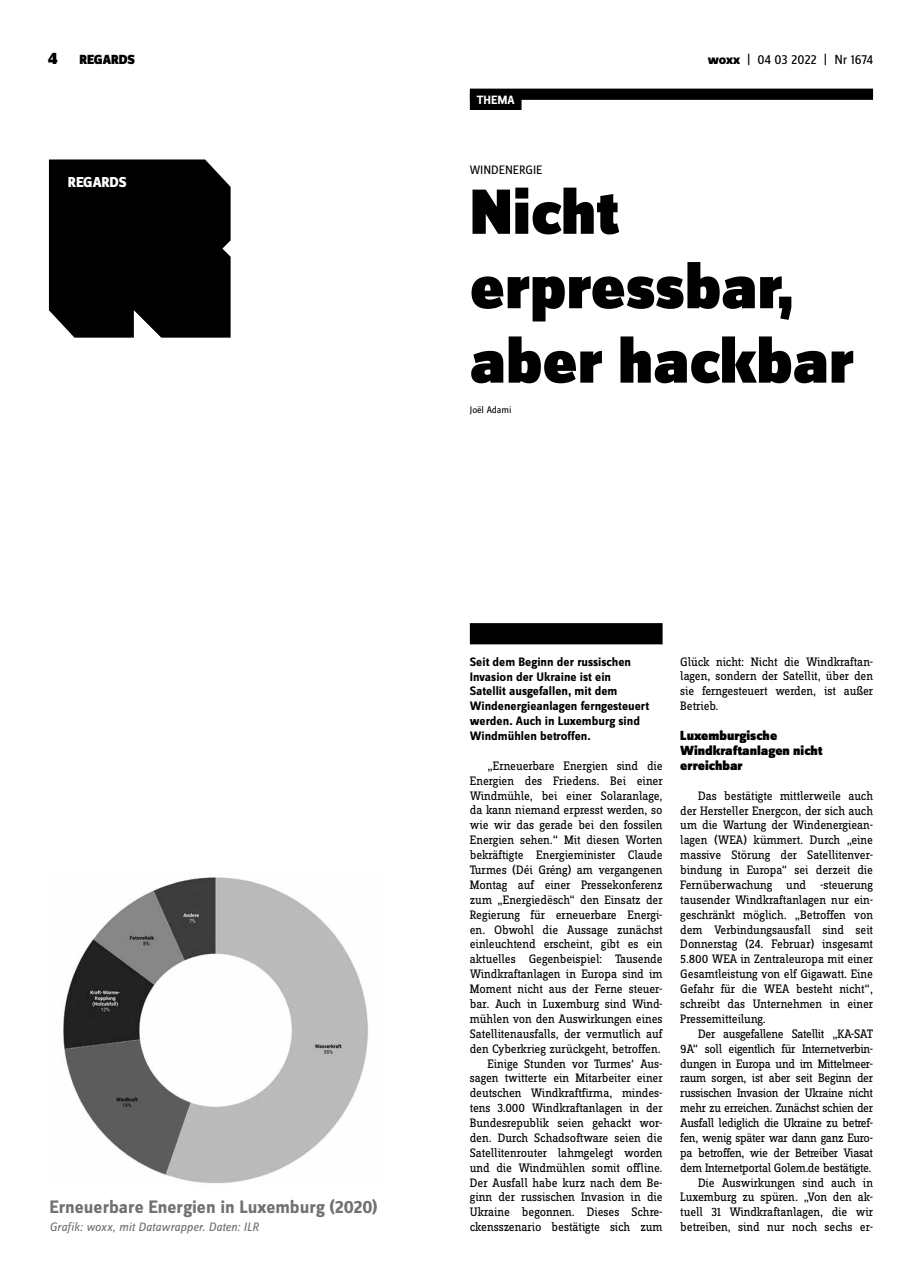
<style>
.page{position:relative;width:922px;height:1276px;background:#fff}
.page>*{position:absolute;margin:0;border:0;box-sizing:border-box;transform-origin:0 0}
.t1{font:900 66.25px/74.4px "Zine Sans Dis";color:#000}
.t2{font:700 18.75px "Zine Sans Dis";color:#707172}
.t3{font:800 15px "Zine Sans Dis";letter-spacing:-.01em;color:#fff}
.t4{font:900 13.75px/14.9px "Zine Sans Dis";color:#000}
.t5{font:13.75px "Zine Sans Dis";letter-spacing:-.02em;color:#000}
.t6{font:12.75px/14.9px "Zine Slab Dis";letter-spacing:-.01em;color:#000;text-align:right}
.t7{font:12.75px "Zine Slab Dis";letter-spacing:-.03em;color:#000}
.t8{font:700 12.75px/14.9px "Zine Sans Dis";color:#000}
.t9{font:italic 12.75px "Zine Sans Dis";letter-spacing:-.005em;color:#707172}
.t10{font:12.75px "Zine Sans Dis";color:#000}
.t11{font:700 12.5px "Zine Sans Dis";color:#fff}
.t12{font:10px "Zine Sans Dis";color:#000}
.s1{font-size:17.5px}
.s2{font-weight:800}
</style>
<div class="page">
<div style="left:469px;top:89px;width:403px;height:11px;background:#000"></div>
<div style="left:469px;top:623px;width:193px;height:21px;background:#000"></div>
<div style="left:49px;top:159px;width:181px;height:179px;background:#000"></div>
<div style="left:469px;top:94px;width:52px;height:16px;background:#000"></div>
<img style="left:63px;top:877px;width:305px;height:307px">
<p class="t4" style="left:48px;top:53px;width:88px"><span class="s1">4</span> REGARDS</p>
<p class="t5" style="left:707px;top:53px;width:167px"><span class="s2">woxx</span> | 04 03 2022 | NR 1674</p>
<p class="t3" style="left:68px;top:174px;width:60px">REGARDS</p>
<p class="t11" style="left:477px;top:93px;width:39px">THEMA</p>
<p class="t10" style="left:469px;top:164px;width:74px">WINDENERGIE</p>
<p class="t1" style="left:469px;top:179px;width:385px">Nicht erpressbar, aber hackbar</p>
<p class="t12" style="left:469px;top:404px;width:43px">JOËL ADAMI</p>
<p class="t2" style="left:49px;top:1196px;width:330px">Erneuerbare Energien in Luxemburg (2020)</p>
<p class="t9" style="left:49px;top:1220px;width:210px">Grafik: woxx, mit Datawrapper. Daten: ILR</p>
<p class="t8" style="left:469px;top:654px;width:181px">Seit dem Beginn der russischen<br>Invasion der Ukraine ist ein<br>Satellit ausgefallen, mit dem<br>Windenergieanlagen ferngesteuert werden. Auch in Luxemburg sind<br>Windmühlen betroffen.</p>
<p class="t6" style="left:469px;top:759px;width:194px">„Erneuerbare Energien sind die Energien des Friedens. Bei einer Windmühle, bei einer Solaranlage, da kann niemand erpresst werden, so wie wir das gerade bei den fossilen Energien sehen.“ Mit diesen Worten bekräftigte Energieminister Claude Turmes (Déi Gréng) am vergangenen Montag auf einer Pressekonferenz zum „Energiedësch“ den Einsatz der Regierung für erneuerbare Energi&shy;en. Obwohl die Aussage zunächst einleuchtend erscheint, gibt es ein aktuelles Gegenbeispiel: Tausende Windkraftanlagen in Europa sind im Moment nicht aus der Ferne steuer&shy;bar. Auch in Luxemburg sind Wind&shy;mühlen von den Auswirkungen eines Satellitenausfalls, der vermutlich auf den Cyberkrieg zurückgeht, betroffen.<br>Einige Stunden vor Turmes‘ Aus&shy;sagen twitterte ein Mitarbeiter einer deutschen Windkraftfirma, mindes&shy;tens 3.000 Windkraftanlagen in der Bundesrepublik seien gehackt wor&shy;den. Durch Schadsoftware seien die Satellitenrouter lahmgelegt worden und die Windmühlen somit offline.<br>Der Ausfall habe kurz nach dem Be&shy;ginn der russischen Invasion in die Ukraine begonnen. Dieses Schre&shy;ckensszenario bestätigte sich zum</p>
<p class="t6" style="left:680px;top:654px;width:194px;text-align:justify">Glück nicht: Nicht die Windkraftan&shy;lagen, sondern der Satellit, über den sie ferngesteuert werden, ist außer Betrieb.</p>
<p class="t4" style="left:680px;top:729px;width:144px">Luxemburgische<br>Windkraftanlagen nicht erreichbar</p>
<p class="t6" style="left:698px;top:788px;width:176px">Das bestätigte mittlerweile auch</p>
<p class="t6" style="left:680px;top:803px;width:194px">der Hersteller Energcon, der sich auch</p>
<p class="t6" style="left:680px;top:818px;width:194px">um die Wartung der Windenergiean-</p>
<p class="t6" style="left:680px;top:833px;width:194px">lagen (WEA) kümmert. Durch „eine</p>
<p class="t6" style="left:680px;top:848px;width:194px">massive Störung der Satellitenver-</p>
<p class="t6" style="left:680px;top:863px;width:194px">bindung in Europa“ sei derzeit die</p>
<p class="t6" style="left:680px;top:878px;width:194px">Fernüberwachung und -steuerung</p>
<p class="t6" style="left:680px;top:892px;width:194px">tausender Windkraftanlagen nur ein-</p>
<p class="t6" style="left:680px;top:907px;width:194px">geschränkt möglich. „Betroffen von</p>
<p class="t6" style="left:680px;top:922px;width:194px">dem Verbindungsausfall sind seit</p>
<p class="t6" style="left:680px;top:937px;width:194px">Donnerstag (24. Februar) insgesamt</p>
<p class="t6" style="left:680px;top:952px;width:194px">5.800 WEA in Zentraleuropa mit einer</p>
<p class="t6" style="left:680px;top:967px;width:194px">Gesamtleistung von elf Gigawatt. Eine</p>
<p class="t6" style="left:680px;top:982px;width:194px">Gefahr für die WEA besteht nicht“,</p>
<p class="t6" style="left:680px;top:997px;width:194px">schreibt das Unternehmen in einer</p>
<p class="t6" style="left:680px;top:1011px;width:87px">Pressemitteilung.</p>
<p class="t7" style="left:698px;top:1027px;width:176px">Der ausgefallene Satellit „KA-SAT</p>
<p class="t7" style="left:680px;top:1042px;width:194px">9A“ soll eigentlich für Internetverbin-</p>
<p class="t7" style="left:680px;top:1057px;width:194px">dungen in Europa und im Mittelmeer-</p>
<p class="t7" style="left:680px;top:1072px;width:194px">raum sorgen, ist aber seit Beginn der</p>
<p class="t7" style="left:680px;top:1087px;width:194px">russischen Invasion der Ukraine nicht</p>
<p class="t7" style="left:680px;top:1102px;width:194px">mehr zu erreichen. Zunächst schien der</p>
<p class="t7" style="left:680px;top:1116px;width:194px">Ausfall lediglich die Ukraine zu betref-</p>
<p class="t7" style="left:680px;top:1131px;width:194px">fen, wenig später war dann ganz Euro-</p>
<p class="t7" style="left:680px;top:1146px;width:194px">pa betroffen, wie der Betreiber Viasat</p>
<p class="t6" style="left:680px;top:1160px;width:193px">dem Internetportal Golem.de bestätigte.</p>
<p class="t6" style="left:698px;top:1175px;width:176px">Die Auswirkungen sind auch in</p>
<p class="t6" style="left:680px;top:1190px;width:194px">Luxemburg zu spüren. „Von den ak-</p>
<p class="t6" style="left:680px;top:1205px;width:194px">tuell 31 Windkraftanlagen, die wir</p>
<p class="t6" style="left:680px;top:1220px;width:194px">betreiben, sind nur noch sechs er-</p>
</div>
